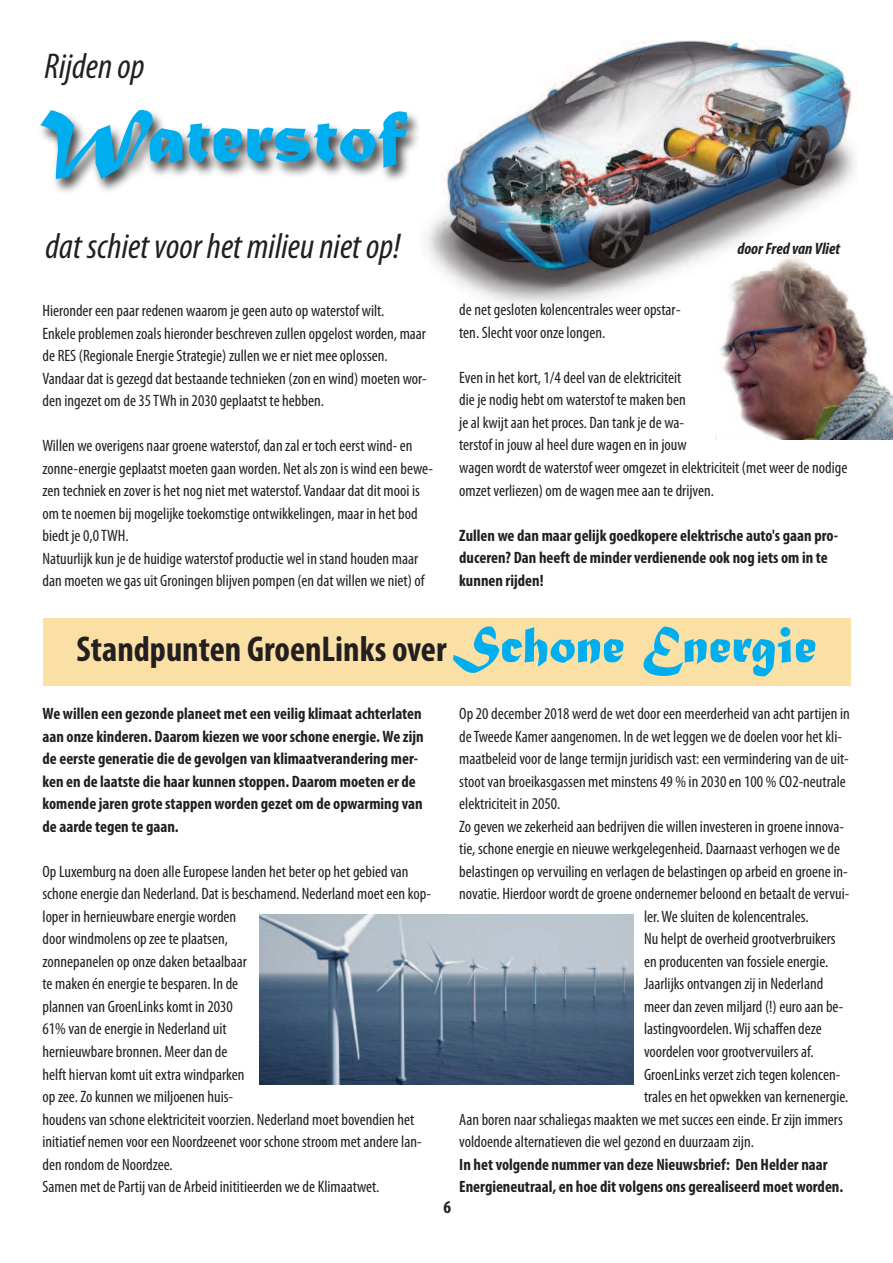
<style>
.page{position:relative;width:893px;height:1263px;background:#fff}
.page>*{position:absolute;margin:0;border:0;box-sizing:border-box;transform-origin:0 0}
.t1{font:78px "Matura MT Script Capitals";color:#00aeef}
.t2{font:700 condensed 36px "Myriad Pro";color:#231f20}
.t3{font:italic condensed 36px "Myriad Pro";color:#231f20}
.t4{font:700 condensed 18px "Myriad Pro";color:#231f20}
.t5{font:condensed 16.5px/22.5px "Myriad Pro";color:#231f20}
.t6{font:700 condensed 16.5px/22.5px "Myriad Pro";color:#231f20}
.t7{font:italic 700 condensed 16.5px "Myriad Pro";color:#231f20}
.s1{font-family:"Matura MT Script Capitals";font-weight:400;font-stretch:normal;font-size:54px;color:#00aeef}
</style>
<div class="page">
<img style="left:430px;top:40px;width:428px;height:266px">
<img style="left:41px;top:93px;width:506px;height:161px">
<img style="left:709px;top:248px;width:184px;height:191px">
<div style="left:43px;top:618px;width:807px;height:68px;background:#fae0a5"></div>
<img style="left:259px;top:915px;width:374px;height:169px">
<h2 class="t3" style="left:45px;top:53px;width:102px">Rijdenop</h2>
<h1 class="t1" style="left:40px;top:88px;width:369px">Waterstof</h1>
<h2 class="t3" style="left:46px;top:233px;width:357px">dat schietvoorhetmilieunietop!</h2>
<p class="t7" style="left:737px;top:243px;width:104px">doorFred van Vliet</p>
<p class="t5" style="left:43px;top:301px;width:386px">Hieronder een paar redenen waarom je geen auto op waterstof wilt.<br>Enkele problemen zoals hieronder beschreven zullen opgelost worden, maar de RES (Regionale Energie Strategie) zullen we er niet mee oplossen.<br>Vandaar dat is gezegd dat bestaande technieken (zon en wind) moeten wor&shy;den ingezet om de 35TWh in 2030 geplaatst te hebben.</p>
<p class="t5" style="left:43px;top:436px;width:392px">Willen we overigens naar groene waterstof, dan zal er toch eerst wind- en zonne-energie geplaatst moeten gaan worden. Net als zon is wind een bewe&shy;zen techniek en zover is het nog niet met waterstof. Vandaar dat dit mooi is om te noemen bij mogelijke toekomstige ontwikkelingen, maar in het bod biedt je 0,0TWH.<br>Natuurlijk kun je de huidige waterstof productie wel in stand houden maar dan moeten we gas uit Groningen blijven pompen (en dat willen we niet) of</p>
<p class="t5" style="left:459px;top:300px;width:223px">de net gesloten kolencentrales weer opstar&shy;ten. Slecht voor onze longen.</p>
<p class="t5" style="left:459px;top:368px;width:390px">Even in het kort, 1/4 deel van de elektriciteit<br>die je nodig hebt om waterstof te maken ben<br>je al kwijt aan het proces. Dan tank je de wa-<br>terstof in jouw al heel dure wagen en in jouw<br>wagen wordt de waterstof weer omgezet in elektriciteit (met weer de nodige omzet verliezen) om de wagen mee aan te drijven.</p>
<p class="t6" style="left:459px;top:525px;width:380px">Zullen we dan maar gelijk goedkopere elektrische auto's gaan pro&shy;duceren? Dan heeft de minder verdienende ook nog iets om in te kunnen rijden!</p>
<h2 class="t2" style="left:77px;top:637px;width:741px">standpunten GroenLinks over <span class="s1">Schone Energie</span></h2>
<p class="t6" style="left:43px;top:704px;width:383px">We willen een gezonde planeet met een veilig klimaat achterlaten aan onze kinderen. Daarom kiezen we voor schone energie.We zijn de eerste generatie die de gevolgen van klimaatverandering mer&shy;ken en de laatste die haar kunnen stoppen. Daarom moeten er de komende jaren grote stappen worden gezet om de opwarming van de aarde tegen te gaan.</p>
<p class="t5" style="left:43px;top:862px;width:390px">Op Luxemburg na doen alle Europese landen het beter op het gebied van schone energie dan Nederland. Dat is beschamend. Nederland moet een kop&shy;loper in hernieuwbare energie worden<br>door windmolens op zee te plaatsen,<br>zonnepanelen op onze daken betaalbaar<br>te maken én energie te besparen. In de<br>plannen van GroenLinks komt in 2030<br>61% van de energie in Nederland uit<br>hernieuwbare bronnen. Meer dan de<br>helft hiervan komt uit extra windparken<br>op zee. Zo kunnen we miljoenen huis-<br>houdens van schone elektriciteit voorzien. Nederland moet bovendien het initiatief nemen voor een Noordzeenet voor schone stroom met andere lan&shy;den rondom de Noordzee.<br>Samen met de Partij van de Arbeid inititieerden we de Klimaatwet.</p>
<p class="t5" style="left:459px;top:704px;width:392px">Op 20 december 2018 werd de wet door een meerderheid van acht partijen in</p>
<p class="t5" style="left:459px;top:727px;width:384px">deTweede Kamer aangenomen. In de wet leggen we de doelen voor het kli-</p>
<p class="t5" style="left:459px;top:749px;width:391px">maatbeleid voor de lange termijn juridisch vast: een vermindering van de uit-</p>
<p class="t5" style="left:459px;top:772px;width:388px">stoot van broeikasgassen met minstens 49 % in 2030 en 100 % CO2-neutrale</p>
<p class="t5" style="left:459px;top:794px;width:103px">elektriciteit in 2050.</p>
<p class="t5" style="left:459px;top:817px;width:386px">Zo geven we zekerheid aan bedrijven die willen investeren in groene innova-</p>
<p class="t5" style="left:459px;top:839px;width:382px">tie, schone energie en nieuwe werkgelegenheid. Daarnaast verhogen we de</p>
<p class="t5" style="left:459px;top:862px;width:390px">belastingen op vervuiling en verlagen de belastingen op arbeid en groene in-</p>
<p class="t5" style="left:459px;top:884px;width:392px">novatie. Hierdoor wordt de groene ondernemer beloond en betaalt de vervui-</p>
<p class="t5" style="left:644px;top:907px;width:166px">ler.We sluiten de kolencentrales.</p>
<p class="t5" style="left:644px;top:929px;width:193px">Nu helpt de overheid grootverbruikers</p>
<p class="t5" style="left:644px;top:952px;width:186px">en producenten van fossiele energie.</p>
<p class="t5" style="left:644px;top:974px;width:181px">Jaarlijks ontvangen zij in Nederland</p>
<p class="t5" style="left:644px;top:997px;width:201px">meer dan zeven miljard (!) euro aan be-</p>
<p class="t5" style="left:644px;top:1019px;width:179px">lastingvoordelen.Wij schaffen deze</p>
<p class="t5" style="left:644px;top:1042px;width:171px">voordelen voor grootvervuilers af.</p>
<p class="t5" style="left:644px;top:1064px;width:198px">GroenLinks verzet zich tegen kolencen-</p>
<p class="t5" style="left:644px;top:1087px;width:206px">trales en het opwekken van kernenergie.</p>
<p class="t5" style="left:459px;top:1109px;width:385px">Aan boren naar schaliegas maakten we met succes een einde. Er zijn immers</p>
<p class="t5" style="left:459px;top:1132px;width:296px">voldoende alternatieven die wel gezond en duurzaam zijn.</p>
<p class="t6" style="left:459px;top:1154px;width:386px">In het volgende nummer van deze Nieuwsbrief: Den Helder naar<br>Energieneutraal, en hoe dit volgens ons gerealiseerd moet worden.</p>
<p class="t4" style="left:443px;top:1200px;width:9px">6</p>
</div>
